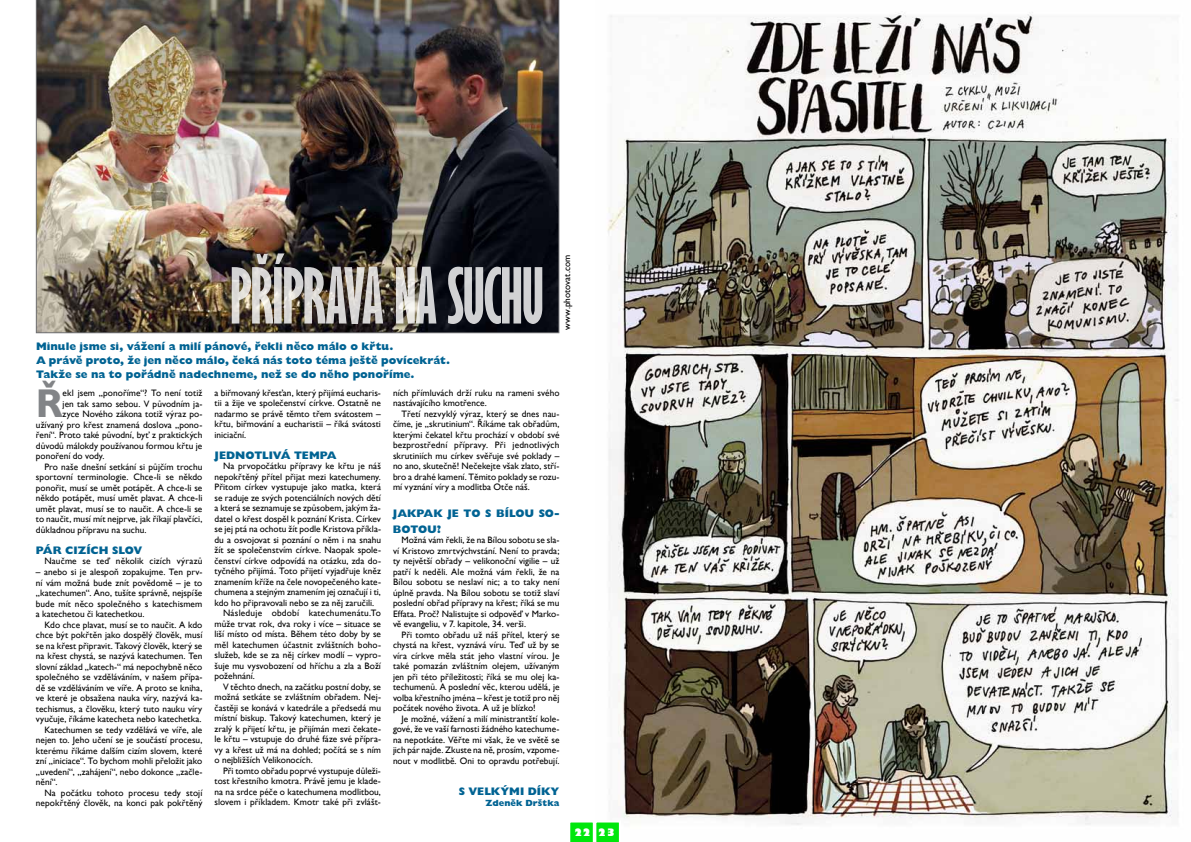
<style>
.page{position:relative;width:1191px;height:842px;background:#fff}
.page>*{position:absolute;margin:0;border:0;box-sizing:border-box;transform-origin:0 0}
.t1{font:700 extra-condensed 70.9px "Gill Sans";letter-spacing:-.025em;color:#fff}
.t2{font:700 40.1px "Gill Sans";color:#828487}
.t3{font:800 11px/14px "Gill Sans MT Pro";color:#006393}
.t4{font:800 10px "Gill Sans";color:#fff}
.t5{font:9.3px/10.5px "Gill Sans";letter-spacing:.005em;color:#000;text-align:justify}
.t6{font:9.3px "Gill Sans";letter-spacing:.025em;color:#000}
.t7{font:800 9px "Gill Sans MT Pro";color:#006393}
</style>
<div class="page">
<img style="left:607px;top:12px;width:572px;height:813px">
<svg style="left:570px;top:820px;width:51px;height:22px"></svg>
<img style="left:36px;top:0;width:523px;height:333px">
<h1 class="t1" style="left:230px;top:253px;width:316px">PŘÍPRAVA NA SUCHU</h1>
<p class="t5" style="left:562px;top:330px;width:76px;rotate:-90deg">www.photovat.com</p>
<p class="t3" style="left:36px;top:339px;width:415px">Minule jsme si, vážení a milí pánové, řekli něco málo o křtu.<br>A právě proto, že jen něco málo, čeká nás toto téma ještě povícekrát.<br>Takže se na to pořádně nadechneme, než se do něho ponoříme.</p>
<h2 class="t2" style="left:36px;top:380px;width:29px">Ř</h2>
<p class="t5" style="left:63px;top:388px;width:141px">ekl jsem „ponoříme“? To není totiž</p>
<p class="t5" style="left:393px;top:388px;width:168px">ních přímluvách drží ruku na rameni svého nastávajícího kmotřence.</p>
<p class="t5" style="left:393px;top:409px;width:168px;text-indent:9px">Třetí nezvyklý výraz, který se dnes nau&shy;číme, je „skrutinium“. Říkáme tak obřadům, kterými čekatel křtu prochází v období své bezprostřední přípravy. Při jednotlivých skrutiniích mu církev svěřuje své poklady – no ano, skutečně! Nečekejte však zlato, stří&shy;bro a drahé kamení. Těmito poklady se rozu&shy;mí vyznání víry a modlitba Otče náš.</p>
<p class="t3" style="left:393px;top:505px;width:168px;line-height:16px">Jakpak je to s Bílou so&shy;botou?</p>
<p class="t5" style="left:393px;top:535px;width:168px;text-indent:9px">Možná vám řekli, že na Bílou sobotu se sla&shy;ví Kristovo zmrtvýchvstání. Není to pravda; ty největší obřady – velikonoční vigilie – už patří k neděli. Ale možná vám řekli, že na Bílou sobotu se neslaví nic; a to taky není úplně pravda. Na Bílou sobotu se totiž slaví poslední obřad přípravy na křest; říká se mu Effata. Proč? Nalistujte si odpověď v Marko&shy;vě evangeliu, v 7. kapitole, 34. verši.</p>
<p class="t5" style="left:393px;top:630px;width:168px;text-indent:9px">Při tomto obřadu už náš přítel, který se chystá na křest, vyznává víru. Teď už by se víra církve měla stát jeho vlastní vírou. Je také pomazán zvláštním olejem, užívaným jen při této příležitosti; říká se mu olej ka&shy;techumenů. A poslední věc, kterou udělá, je volba křestního jména – křest je totiž pro něj počátek nového života. A už je blízko!</p>
<p class="t5" style="left:393px;top:714px;width:168px;text-indent:9px">Je možné, vážení a milí ministrantští kole&shy;gové, že ve vaší farnosti žádného katechume&shy;na nepotkáte. Věřte mi však, že ve světě se jich pár najde. Zkuste na ně, prosím, vzpome&shy;nout v modlitbě. Oni to opravdu potřebují.</p>
<p class="t3" style="left:459px;top:784px;width:102px">S velkými díky</p>
<p class="t7" style="left:485px;top:797px;width:76px">Zdeněk Drštka</p>
<p class="t5" style="left:214px;top:388px;width:168px">a biřmovaný křesťan, který přijímá eucharis&shy;tii a žije ve společenství církve. Ostatně ne nadarmo se právě těmto třem svátostem – křtu, biřmování a eucharistii – říká svátosti iniciační.</p>
<p class="t3" style="left:214px;top:448px;width:124px">Jednotlivá tempa</p>
<p class="t5" style="left:223px;top:461px;width:159px">Na prvopočátku přípravy ke křtu je náš</p>
<p class="t5" style="left:214px;top:472px;width:168px">nepokřtěný přítel přijat mezi katechumeny.</p>
<p class="t5" style="left:214px;top:482px;width:168px">Přitom církev vystupuje jako matka, která</p>
<p class="t5" style="left:214px;top:493px;width:168px">se raduje ze svých potenciálních nových dětí</p>
<p class="t5" style="left:214px;top:503px;width:168px">a která se seznamuje se způsobem, jakým ža-</p>
<p class="t5" style="left:214px;top:514px;width:168px">datel o křest dospěl k poznání Krista. Církev</p>
<p class="t5" style="left:214px;top:524px;width:168px">se jej ptá na ochotu žít podle Kristova příkla-</p>
<p class="t5" style="left:214px;top:535px;width:168px">du a osvojovat si poznání o něm i na snahu</p>
<p class="t5" style="left:214px;top:545px;width:168px">žít se společenstvím církve. Naopak spole-</p>
<p class="t5" style="left:214px;top:556px;width:168px">čenství církve odpovídá na otázku, zda do-</p>
<p class="t5" style="left:214px;top:566px;width:168px">tyčného přijímá. Toto přijetí vyjadřuje kněz</p>
<p class="t5" style="left:214px;top:577px;width:168px">znamením kříže na čele novopečeného kate-</p>
<p class="t5" style="left:214px;top:587px;width:168px">chumena a stejným znamením jej označují i ti,</p>
<p class="t5" style="left:214px;top:598px;width:161px">kdo ho připravovali nebo se za něj zaručili.</p>
<p class="t6" style="left:223px;top:608px;width:159px">Následuje období katechumenátu.To</p>
<p class="t5" style="left:214px;top:619px;width:168px">může trvat rok, dva roky i více – situace se</p>
<p class="t5" style="left:214px;top:629px;width:168px">liší místo od místa. Během této doby by se</p>
<p class="t5" style="left:214px;top:640px;width:168px">měl katechumen účastnit zvláštních boho-</p>
<p class="t5" style="left:214px;top:650px;width:168px">služeb, kde se za něj církev modlí – vypro-</p>
<p class="t5" style="left:214px;top:661px;width:168px">šuje mu vysvobození od hříchu a zla a Boží</p>
<p class="t5" style="left:214px;top:671px;width:42px">požehnání.</p>
<p class="t5" style="left:223px;top:682px;width:159px">V těchto dnech, na začátku postní doby, se</p>
<p class="t5" style="left:214px;top:692px;width:168px">možná setkáte se zvláštním obřadem. Nej-</p>
<p class="t5" style="left:214px;top:703px;width:168px">častěji se konává v katedrále a předsedá mu</p>
<p class="t5" style="left:214px;top:713px;width:168px">místní biskup. Takový katechumen, který je</p>
<p class="t5" style="left:214px;top:724px;width:168px">zralý k přijetí křtu, je přijímán mezi čekate-</p>
<p class="t5" style="left:214px;top:734px;width:168px">le křtu – vstupuje do druhé fáze své přípra-</p>
<p class="t5" style="left:214px;top:745px;width:168px">vy a křest už má na dohled; počítá se s ním</p>
<p class="t5" style="left:214px;top:755px;width:100px">o nejbližších Velikonocích.</p>
<p class="t5" style="left:223px;top:766px;width:159px">Při tomto obřadu poprvé vystupuje důleži-</p>
<p class="t5" style="left:214px;top:776px;width:168px">tost křestního kmotra. Právě jemu je klade-</p>
<p class="t5" style="left:214px;top:787px;width:168px">na na srdce péče o katechumena modlitbou,</p>
<p class="t5" style="left:214px;top:797px;width:168px">slovem i příkladem. Kmotr také při zvlášt-</p>
<p class="t5" style="left:63px;top:399px;width:141px">jen tak samo sebou. V původním ja-</p>
<p class="t5" style="left:63px;top:409px;width:141px">zyce Nového zákona totiž výraz po-</p>
<p class="t5" style="left:36px;top:420px;width:168px">užívaný pro křest znamená doslova „pono-</p>
<p class="t5" style="left:36px;top:430px;width:168px">ření“. Proto také původní, byť z praktických</p>
<p class="t5" style="left:36px;top:441px;width:168px">důvodů málokdy používanou formou křtu je</p>
<p class="t5" style="left:36px;top:451px;width:70px">ponoření do vody.</p>
<p class="t5" style="left:44px;top:462px;width:159px">Pro naše dnešní setkání si půjčím trochu</p>
<p class="t5" style="left:36px;top:472px;width:168px">sportovní terminologie. Chce-li se někdo</p>
<p class="t5" style="left:36px;top:483px;width:168px">ponořit, musí se umět potápět. A chce-li se</p>
<p class="t5" style="left:36px;top:493px;width:168px">někdo potápět, musí umět plavat. A chce-li</p>
<p class="t5" style="left:36px;top:504px;width:168px">umět plavat, musí se to naučit. A chce-li se</p>
<p class="t5" style="left:36px;top:514px;width:168px">to naučit, musí mít nejprve, jak říkají plavčíci,</p>
<p class="t5" style="left:36px;top:525px;width:112px">důkladnou přípravu na suchu.</p>
<p class="t3" style="left:36px;top:543px;width:108px">Pár cizích slov</p>
<p class="t5" style="left:44px;top:556px;width:159px">Naučme se teď několik cizích výrazů</p>
<p class="t5" style="left:36px;top:567px;width:168px">– anebo si je alespoň zopakujme. Ten prv&shy;ní vám možná bude znít povědomě – je to „katechumen“. Ano, tušíte správně, nejspíše bude mít něco společného s katechismem a katechetou či katechetkou.</p>
<p class="t5" style="left:44px;top:619px;width:159px">Kdo chce plavat, musí se to naučit. A kdo</p>
<p class="t5" style="left:36px;top:630px;width:168px">chce být pokřtěn jako dospělý člověk, musí</p>
<p class="t5" style="left:36px;top:640px;width:168px">se na křest připravit. Takový člověk, který se</p>
<p class="t5" style="left:36px;top:651px;width:168px">na křest chystá, se nazývá katechumen. Ten</p>
<p class="t5" style="left:36px;top:661px;width:168px">slovní základ „katech-“ má nepochybně něco</p>
<p class="t5" style="left:36px;top:672px;width:168px">společného se vzděláváním, v našem přípa-</p>
<p class="t5" style="left:36px;top:682px;width:168px">dě se vzděláváním ve víře. A proto se kniha,</p>
<p class="t5" style="left:36px;top:693px;width:168px">ve které je obsažena nauka víry, nazývá ka-</p>
<p class="t5" style="left:36px;top:703px;width:168px">techismus, a člověku, který tuto nauku víry</p>
<p class="t5" style="left:36px;top:714px;width:167px">vyučuje, říkáme katecheta nebo katechetka.</p>
<p class="t5" style="left:44px;top:724px;width:159px">Katechumen se tedy vzdělává ve víře, ale</p>
<p class="t5" style="left:36px;top:735px;width:168px">nejen to. Jeho učení se je součástí procesu,</p>
<p class="t5" style="left:36px;top:745px;width:168px">kterému říkáme dalším cizím slovem, které</p>
<p class="t5" style="left:36px;top:756px;width:168px">zní „iniciace“. To bychom mohli přeložit jako</p>
<p class="t5" style="left:36px;top:766px;width:168px">„uvedení“, „zahájení“, nebo dokonce „začle-</p>
<p class="t5" style="left:36px;top:777px;width:23px">nění“.</p>
<p class="t5" style="left:44px;top:787px;width:159px">Na počátku tohoto procesu tedy stojí</p>
<p class="t5" style="left:36px;top:798px;width:168px">nepokřtěný člověk, na konci pak pokřtěný</p>
<p class="t4" style="left:571px;top:826px;width:19px">16</p>
<p class="t4" style="left:574px;top:826px;width:42px">22 23</p>
</div>
